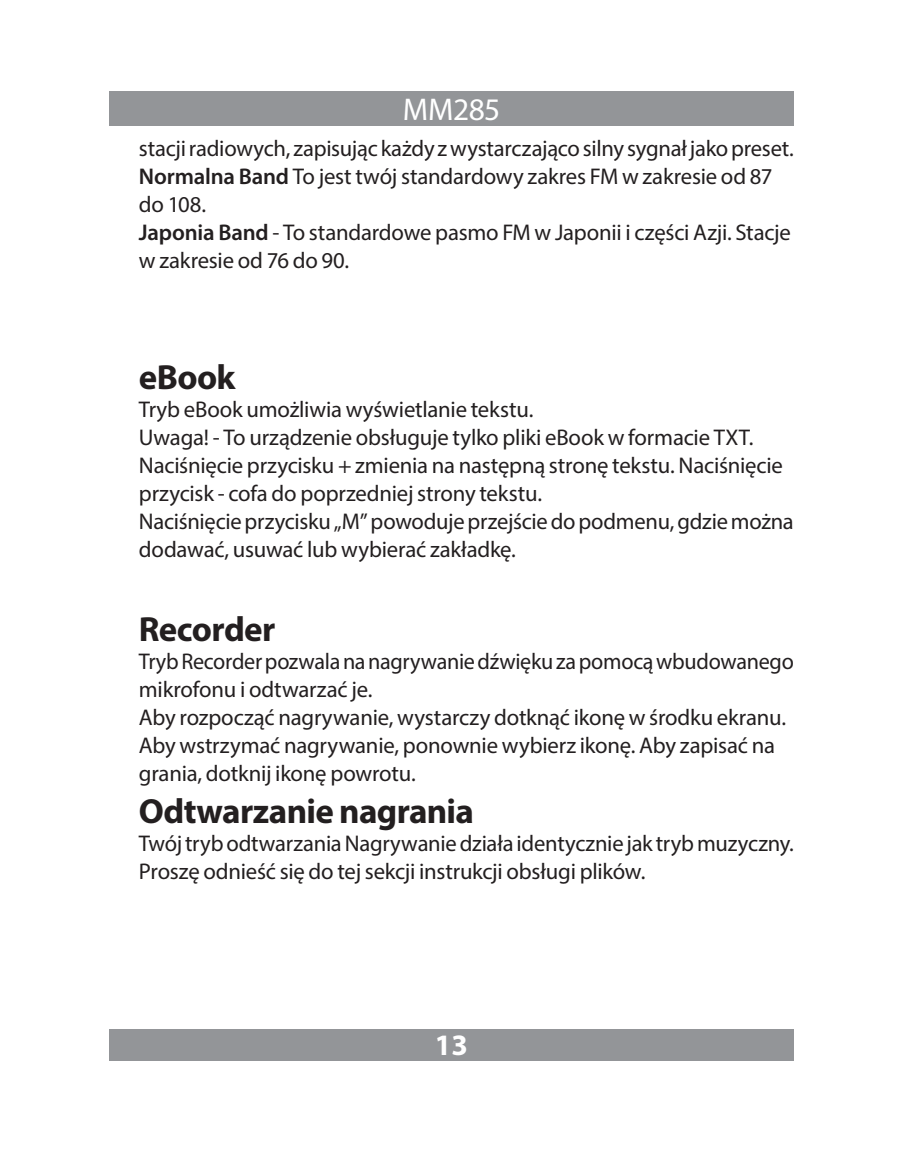
<style>
.page{position:relative;width:903px;height:1151px;background:#fff}
.page>*{position:absolute;margin:0;border:0;box-sizing:border-box;transform-origin:0 0}
.TYtuł{font:700 35px "Myriad Pro";letter-spacing:-.02em;color:#231f20}
.t1{font:31.5px "Myriad Pro";letter-spacing:-.015em;color:#fff}
.t2{font:700 29.75px "Myriad Pro";color:#fff}
.Tytuł_1{font:22.75px "Myriad Pro";letter-spacing:-.01em;color:#231f20}
.s1{font-weight:600}
</style>
<div class="page">
<div style="left:109px;top:92px;width:685px;height:34px;background:#939598"></div>
<div style="left:109px;top:1029px;width:685px;height:31px;background:#939598"></div>
<h2 class="t1" style="left:403px;top:90px;width:99px">MM285</h2>
<p class="Tytuł_1" style="left:139px;top:134px;width:656px">stacji radiowych, zapisując każdy z wystarczająco silny sygnał jako preset.</p>
<p class="Tytuł_1" style="left:139px;top:162px;width:635px"><span class="s1">Normalna Band</span> To jest twój standardowy zakres FM w zakresie od 87</p>
<p class="Tytuł_1" style="left:139px;top:190px;width:69px">do 108.</p>
<p class="Tytuł_1" style="left:139px;top:218px;width:653px"><span class="s1">Japonia Band</span> - To standardowe pasmo FM w Japonii i części Azji. Stacje</p>
<p class="Tytuł_1" style="left:139px;top:246px;width:212px">w zakresie od 76 do 90.</p>
<p class="TYtuł" style="left:139px;top:355px;width:98px">eBook</p>
<p class="Tytuł_1" style="left:139px;top:396px;width:396px">Tryb eBook umożliwia wyświetlanie tekstu.</p>
<p class="Tytuł_1" style="left:139px;top:424px;width:616px">Uwaga! - To urządzenie obsługuje tylko pliki eBook w formacie TXT.</p>
<p class="Tytuł_1" style="left:139px;top:452px;width:645px">Naciśnięcie przycisku + zmienia na następną stronę tekstu. Naciśnięcie</p>
<p class="Tytuł_1" style="left:139px;top:480px;width:405px">przycisk - cofa do poprzedniej strony tekstu.</p>
<p class="Tytuł_1" style="left:139px;top:508px;width:656px">Naciśnięcie przycisku „M” powoduje przejście do podmenu, gdzie można</p>
<p class="Tytuł_1" style="left:139px;top:536px;width:378px">dodawać, usuwać lub wybierać zakładkę.</p>
<p class="TYtuł" style="left:139px;top:607px;width:138px">Recorder</p>
<p class="Tytuł_1" style="left:139px;top:648px;width:656px">Tryb Recorder pozwala na nagrywanie dźwięku za pomocą wbudowanego</p>
<p class="Tytuł_1" style="left:139px;top:676px;width:235px">mikrofonu i odtwarzać je.</p>
<p class="Tytuł_1" style="left:139px;top:704px;width:649px">Aby rozpocząć nagrywanie, wystarczy dotknąć ikonę w środku ekranu.</p>
<p class="Tytuł_1" style="left:139px;top:732px;width:638px">Aby wstrzymać nagrywanie, ponownie wybierz ikonę. Aby zapisać na</p>
<p class="Tytuł_1" style="left:139px;top:760px;width:278px">grania, dotknij ikonę powrotu.</p>
<p class="TYtuł" style="left:139px;top:789px;width:337px">Odtwarzanie nagrania</p>
<p class="Tytuł_1" style="left:139px;top:830px;width:656px">Twój tryb odtwarzania Nagrywanie działa identycznie jak tryb muzyczny.</p>
<p class="Tytuł_1" style="left:139px;top:858px;width:508px">Proszę odnieść się do tej sekcji instrukcji obsługi plików.</p>
<h3 class="t2" style="left:435px;top:1025px;width:35px">13</h3>
</div>
